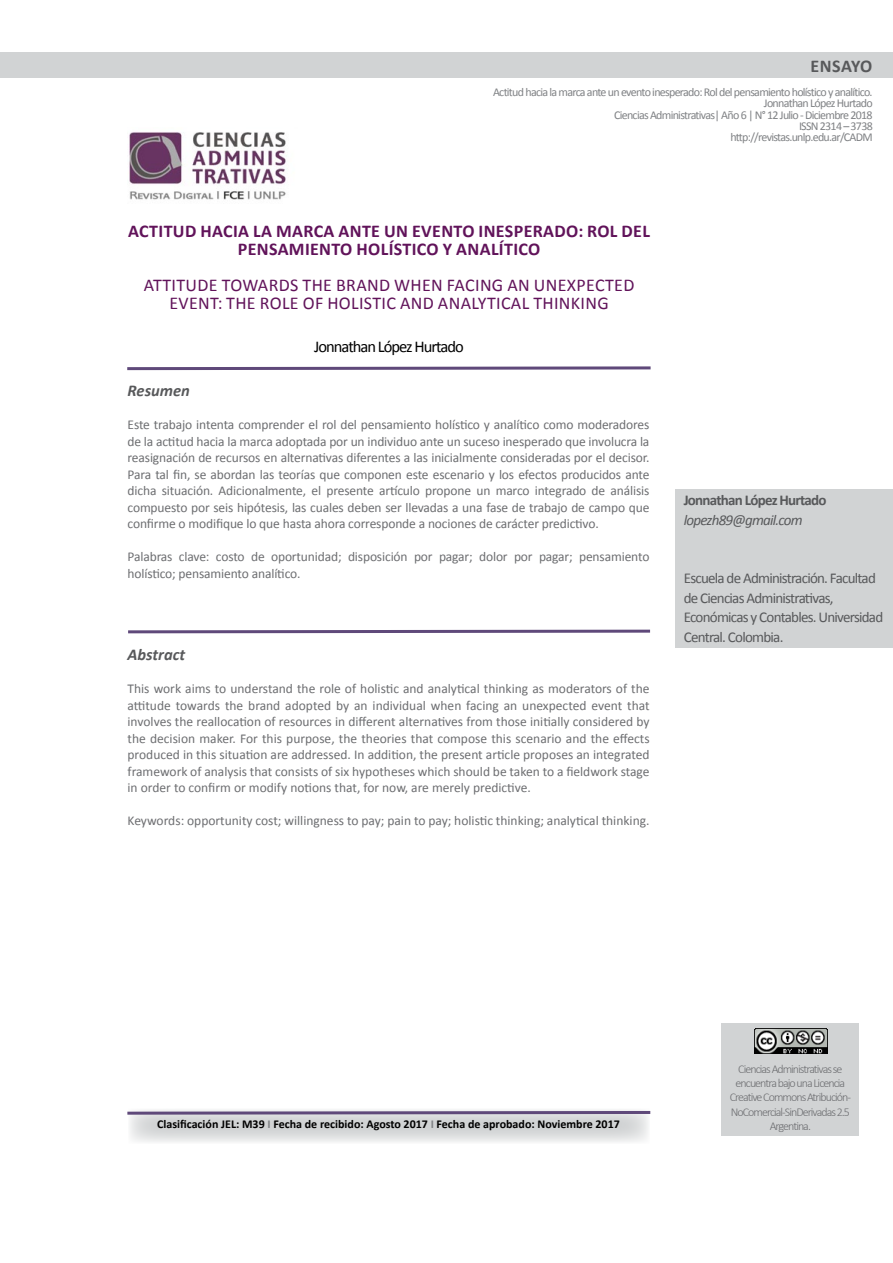
<style>
.page{position:relative;width:893px;height:1263px;background:#fff}
.page>*{position:absolute;margin:0;border:0;box-sizing:border-box;transform-origin:0 0}
.t1{font:18px/18px "Calibri";letter-spacing:.02em;color:#61135a;text-align:center}
.t2{font:700 18px/18px "Calibri";letter-spacing:.02em;color:#61135a;text-align:center}
.t3{font:700 18px "Calibri";color:#58595b}
.t4{font:16.5px "Calibri";letter-spacing:-.06em;color:#000}
.t5{font:italic 700 16.5px "Calibri";color:#58595b}
.t6{font:15px/19.5px "Calibri";letter-spacing:-.05em;color:#58595b}
.t7{font:700 15px "Calibri";letter-spacing:-.05em;color:#58595b}
.t8{font:italic 15px "Calibri";letter-spacing:-.05em;color:#58595b}
.t9{font:13.5px/16.5px "Calibri";letter-spacing:-.01em;color:#6d6e71;text-align:justify}
.t10{font:12px/11.2px "Calibri";letter-spacing:-.06em;color:#808285;text-align:right}
.t11{font:300 12px/14.4px "Calibri";letter-spacing:-.08em;color:#6d6e71;text-align:center}
.t12{font:700 12px "Calibri";color:#000}
.s1{color:#808285}
</style>
<div class="page">
<div style="left:676px;top:489px;width:217px;height:158px;background:#d1d3d4"></div>
<svg style="left:130px;top:1116px;width:518px;height:26px;background:#dadbdc"></svg>
<svg style="left:127px;top:366px;width:524px;height:5px"></svg>
<div style="left:0;top:52px;width:893px;height:25px;background:#d1d3d4"></div>
<svg style="left:127px;top:1110px;width:524px;height:6px"></svg>
<img style="left:129px;top:132px;width:157px;height:68px">
<svg style="left:128px;top:629px;width:523px;height:5px"></svg>
<div style="left:722px;top:1023px;width:137px;height:112px;background:#d1d3d4"></div>
<img style="left:755px;top:1028px;width:72px;height:26px">
<h1 class="t3" style="left:811px;top:55px;width:21px">Ensayo</h1>
<p class="t10" style="left:493px;top:87px;width:381px">Actitud hacia la marca ante un evento inesperado: Rol del pensamiento holístico y analítico.<br>Jonnathan López Hurtado<br>Ciencias Administrativas| Año 6 | N° 12 Julio - Diciembre 2018<br>ISSN 2314 – 3738<br>http://revistas.unlp.edu.ar/CADM</p>
<h1 class="t2" style="left:128px;top:222px;width:523px">ACTITUD HACIA LA MARCA ANTE UN EVENTO INESPERADO: ROL DEL<br>PENSAMIENTO HOLÍSTICO Y ANALÍTICO</h1>
<h1 class="t1" style="left:144px;top:276px;width:492px">ATTITUDE TOWARDS THE BRAND WHEN FACING AN UNEXPECTED<br>EVENT: THE ROLE OF HOLISTIC AND ANALYTICAL THINKING</h1>
<p class="t4" style="left:314px;top:336px;width:151px">Jonnathan López Hurtado</p>
<p class="t5" style="left:128px;top:380px;width:64px">Resumen</p>
<p class="t9" style="left:128px;top:417px;width:523px">Este trabajo intenta comprender el rol del pensamiento holístico y analítico como moderadores de la actitud hacia la marca adoptada por un individuo ante un suceso inesperado que involucra la reasignación de recursos en alternativas diferentes a las inicialmente consideradas por el decisor.<br>Para tal fin, se abordan las teorías que componen este escenario y los efectos producidos ante dicha situación. Adicionalmente, el presente artículo propone un marco integrado de análisis compuesto por seis hipótesis, las cuales deben ser llevadas a una fase de trabajo de campo que confirme o modifique lo que hasta ahora corresponde a nociones de carácter predictivo.</p>
<p class="t9" style="left:128px;top:549px;width:523px">Palabras clave: costo de oportunidad; disposición por pagar; dolor por pagar; pensamiento holístico; pensamiento analítico.</p>
<p class="t5" style="left:128px;top:644px;width:59px">Abstract</p>
<p class="t9" style="left:128px;top:681px;width:524px">This work aims to understand the role of holistic and analytical thinking as moderators of the attitude towards the brand adopted by an individual when facing an unexpected event that involves the reallocation of resources in different alternatives from those initially considered by the decision maker. For this purpose, the theories that compose this scenario and the effects produced in this situation are addressed. In addition, the present article proposes an integrated framework of analysis that consists of six hypotheses which should be taken to a fieldwork stage in order to confirm or modify notions that, for now, are merely predictive.</p>
<p class="t9" style="left:128px;top:813px;width:523px">Keywords: opportunity cost; willingness to pay; pain to pay; holistic thinking; analytical thinking.</p>
<p class="t7" style="left:684px;top:491px;width:144px">Jonnathan López Hurtado</p>
<p class="t8" style="left:684px;top:509px;width:120px">lopezh89@gmail.com</p>
<p class="t6" style="left:684px;top:568px;width:201px">Escuela de Administración. Facultad de Ciencias Administrativas,<br>Económicas y Contables. Universidad<br>Central. Colombia.</p>
<p class="t12" style="left:157px;top:1117px;width:464px">Clasificación JEL: M39 <span class="s1">I</span> Fecha de recibido: Agosto 2017 <span class="s1">I</span> Fecha de aprobado: Noviembre 2017</p>
<p class="t11" style="left:730px;top:1061px;width:123px">Ciencias Administrativas se encuentra bajo una Licencia<br>Creative Commons Atribución-<br>NoComercial-SinDerivadas 2.5<br>Argentina.</p>
</div>
